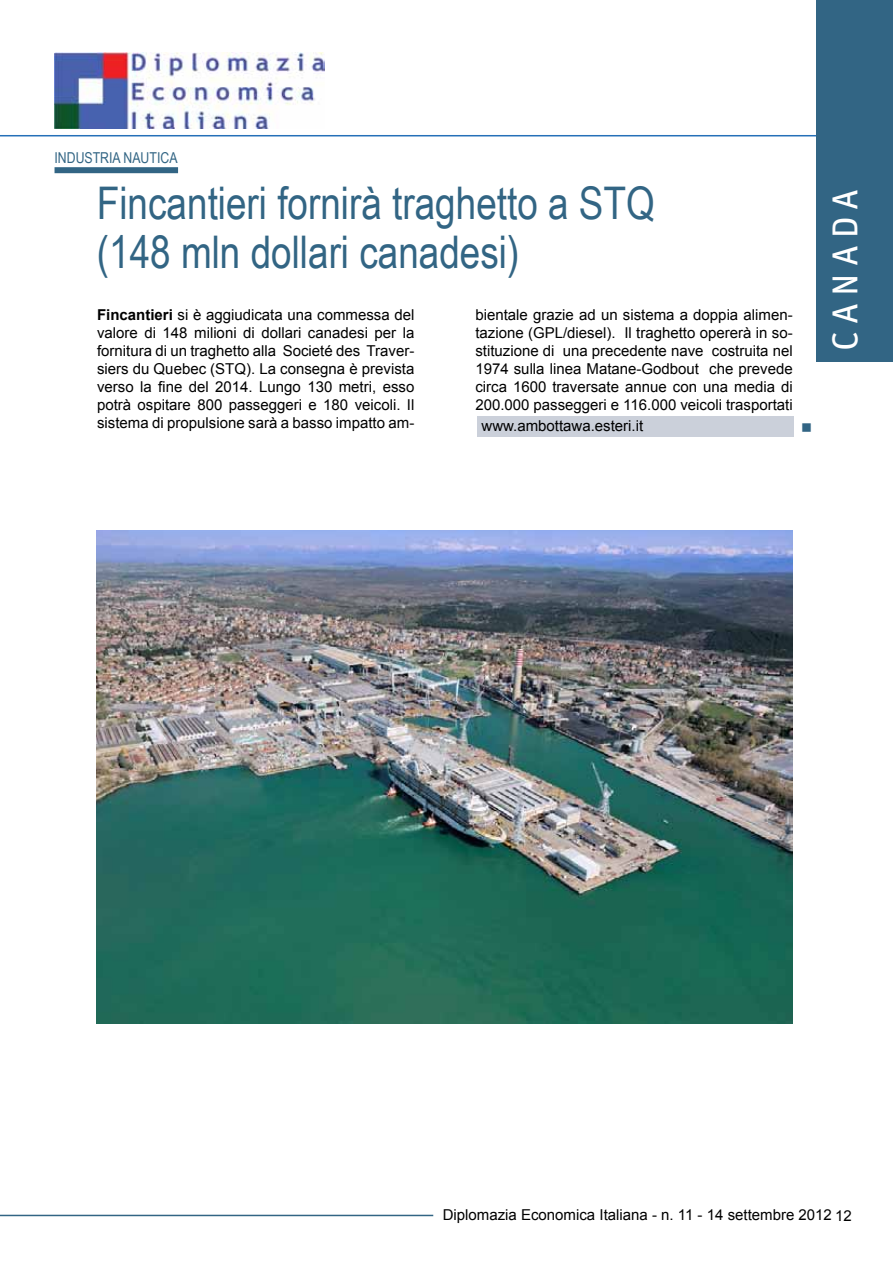
<style>
.page{position:relative;width:893px;height:1263px;background:#fff}
.page>*{position:absolute;margin:0;border:0;box-sizing:border-box;transform-origin:0 0}
.t1{font:45px/49.5px "Arial Narrow";color:#326584}
.t2{font:36px "Unit";letter-spacing:.2em;color:#fff}
.t3{font:15px/18px "Arial";color:#000;text-align:justify}
.t4{font:15px "Arial Narrow";color:#326584}
.s1{font-weight:700}
</style>
<div class="page">
<hr style="left:0;top:135px;width:893px;height:1px;background:#2570b8">
<img style="left:54px;top:53px;width:271px;height:76px">
<div style="left:816px;top:0;width:77px;height:361px;background:#326584"></div>
<hr style="left:0;top:1215px;width:433px;height:1px;background:#326584">
<div style="left:55px;top:167px;width:123px;height:6px;background:#326584"></div>
<div style="left:477px;top:416px;width:317px;height:20px;background:#cbd0da"></div>
<img style="left:97px;top:530px;width:696px;height:494px">
<p class="t4" style="left:55px;top:149px;width:124px">INDUSTRIA NAUTICA</p>
<h1 class="t1" style="left:97px;top:178px;width:559px">Fincantieri fornirà traghetto a STQ (148 mln dollari canadesi)</h1>
<p class="t3" style="left:97px;top:306px;width:319px"><span class="s1">Fincantieri</span> si è aggiudicata una commessa del valore di 148 milioni di dollari canadesi per la fornitura di un traghetto alla Societé des Traver&shy;siers du Quebec (STQ). La consegna è prevista verso la fine del 2014. Lungo 130 metri, esso potrà ospitare 800 passeggeri e 180 veicoli. Il sistema di propulsione sarà a basso impatto am-</p>
<p class="t3" style="left:475px;top:306px;width:319px">bientale grazie ad un sistema a doppia alimen&shy;tazione (GPL/diesel). Il traghetto opererà in so&shy;stituzione di una precedente nave costruita nel 1974 sulla linea Matane-Godbout che prevede circa 1600 traversate annue con una media di 200.000 passeggeri e 116.000 veicoli trasportati</p>
<p class="t3" style="left:482px;top:417px;width:163px">www.ambottawa.esteri.it</p>
<h2 class="t2" style="left:824px;top:351px;width:164px;rotate:-90deg">CANADA</h2>
<p class="t3" style="left:443px;top:1205px;width:411px">Diplomazia Economica Italiana - n. 11 - 14 settembre 2012 12</p>
</div>
